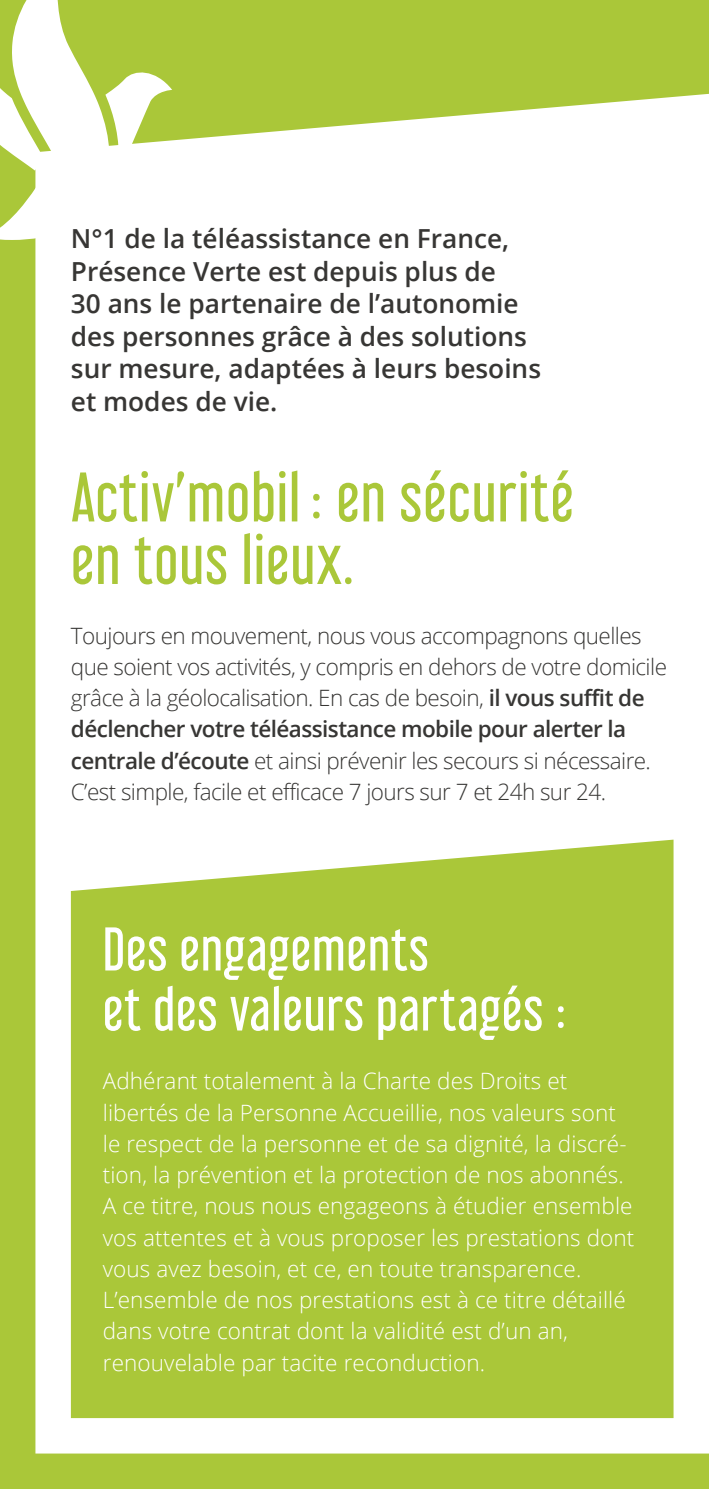
<style>
.page{position:relative;width:709px;height:1489px;background:#fff}
.page>*{position:absolute;margin:0;border:0;box-sizing:border-box;transform-origin:0 0}
.t1{font:62.5px/62.5px "Libel Suit Rg";letter-spacing:.015em;color:#aac739}
.t2{font:55px/60px "Libel Suit Rg";letter-spacing:.015em;color:#fff}
.t3{font:600 26.25px/32.5px "Open Sans";color:#373634}
.t4{font:300 22.5px/31.2px "Open Sans";letter-spacing:.005em;color:#fff}
.t5{font:300 22.5px/31.2px "Open Sans";letter-spacing:-.025em;color:#373634}
.s1{font-weight:600}
</style>
<div class="page">
<div style="left:0;top:0;width:709px;height:1488px;background:#aac739"></div>
<div style="left:35px;top:94px;width:674px;height:1359px;background:#fff"></div>
<svg style="left:0;top:0;width:172px;height:240px"></svg>
<svg style="left:71px;top:839px;width:602px;height:578px"></svg>
<p class="t3" style="left:71px;top:222px;width:472px">N°1 de la téléassistance en France,<br>Présence Verte est depuis plus de<br>30 ans le partenaire de l’autonomie des personnes grâce à des solutions sur mesure, adaptées à leurs besoins et modes de vie.</p>
<h1 class="t1" style="left:71px;top:459px;width:504px">Activ’mobil : en sécurité en tous lieux.</h1>
<p class="t5" style="left:71px;top:619px;width:597px">Toujours en mouvement, nous vous accompagnons quelles que soient vos activités, y compris en dehors de votre domicile grâce à la géolocalisation. En cas de besoin, <span class="s1">il vous suffit de déclencher votre téléassistance mobile pour alerter la centrale d’écoute</span> et ainsi prévenir les secours si nécessaire.<br>C’est simple, facile et efficace 7 jours sur 7 et 24h sur 24.</p>
<h2 class="t2" style="left:103px;top:913px;width:465px">Des engagements<br>et des valeurs partagés :</h2>
<p class="t4" style="left:103px;top:1064px;width:533px">Adhérant totalement à la Charte des Droits et libertés de la Personne Accueillie, nos valeurs sont le respect de la personne et de sa dignité, la discré&shy;tion, la prévention et la protection de nos abonnés.<br>A ce titre, nous nous engageons à étudier ensemble vos attentes et à vous proposer les prestations dont vous avez besoin, et ce, en toute transparence.<br>L’ensemble de nos prestations est à ce titre détaillé dans votre contrat dont la validité est d’un an, renouvelable par tacite reconduction.</p>
</div>
